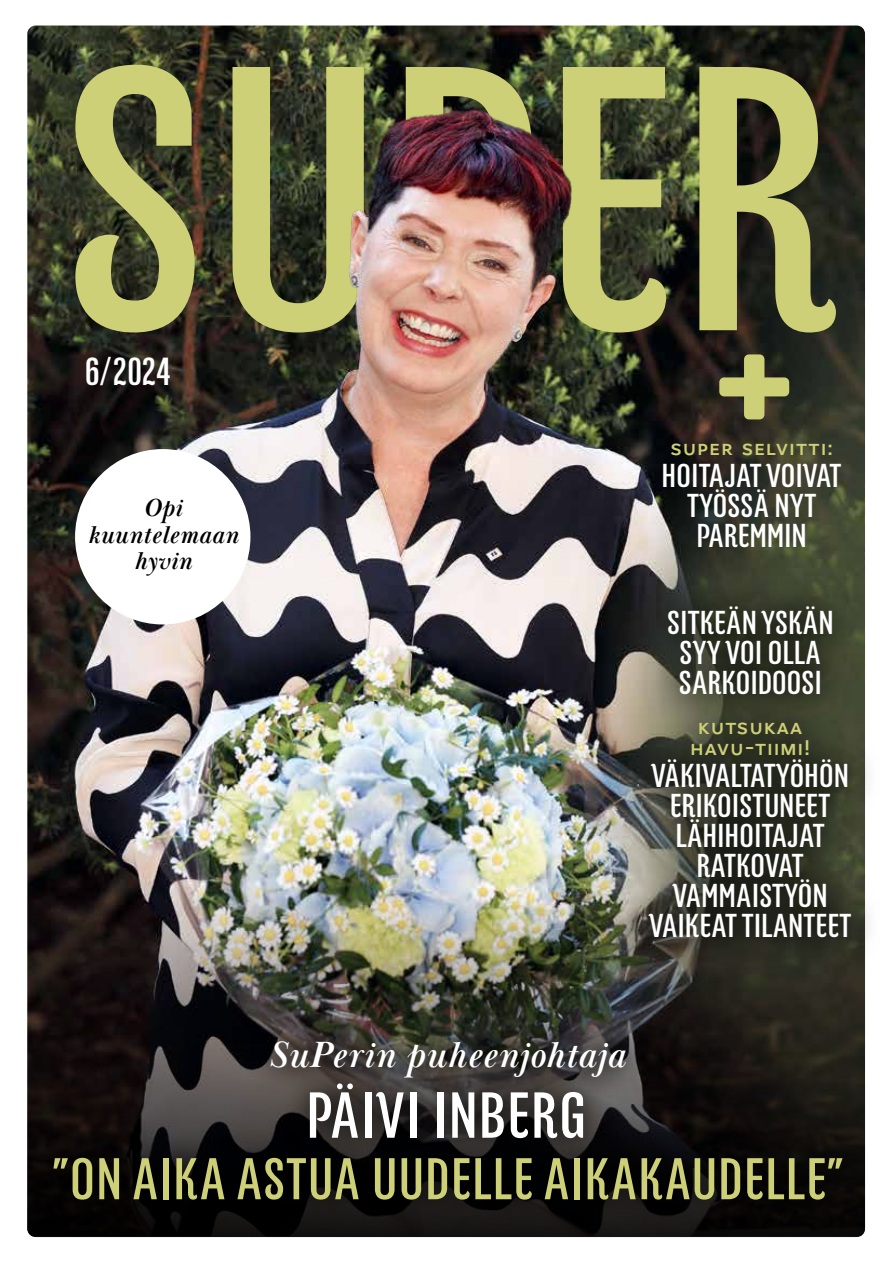
<style>
.page{position:relative;width:893px;height:1263px;background:#fff}
.page>*{position:absolute;margin:0;border:0;box-sizing:border-box;transform-origin:0 0}
.t1{font:375px "Kurry Pro";color:#cdd077}
.t2{font:64.65px "Kurry Pro";letter-spacing:.015em;color:#fff}
.t3{font:58.5px "Kurry Pro";letter-spacing:.015em;color:#cdd077;scale:.96 1}
.t4{font:39px "Kurry Pro";color:#fff}
.t5{font:italic 700 37.5px "Baskerville Display PT";letter-spacing:.025em;color:#fff}
.t6{font:33px/30px "Kurry Pro";letter-spacing:-.005em;color:#fff;text-align:center}
.t7{font:italic 700 25.35px/26.7px "Baskerville Display PT";letter-spacing:.025em;color:#000;text-align:center}
.t8{font:21px/21px "Maurea Medium Caps";letter-spacing:.035em;color:#cdd077;text-align:center}
</style>
<div class="page">
<img style="left:27px;top:26px;width:838px;height:1210px">
<img style="left:27px;top:859px;width:838px;height:378px;border-radius:9px">
<div style="left:744px;top:354px;width:20px;height:65px;background:#cdd077;border-radius:5px"></div>
<div style="left:719px;top:377px;width:70px;height:19px;background:#cdd077;border-radius:5px"></div>
<div style="left:75px;top:449px;width:175px;height:175px;background:#fff;border-radius:50%"></div>
<div style="left:27px;top:1015px;width:841px;height:211px;background:#000;opacity:.83"></div>
<img style="left:322px;top:83px;width:275px;height:336px">
<div style="left:619px;top:575px;width:262px;height:395px;background:#000;opacity:.73"></div>
<h1 class="t1" style="left:58px;top:-67px;width:782px">SUPER</h1>
<p class="t4" style="left:85px;top:344px;width:88px">6/2024</p>
<p class="t7" style="left:87px;top:496px;width:153px">Opi kuuntelemaan hyvin</p>
<p class="t8" style="left:670px;top:438px;width:165px">super selvitti:</p>
<p class="t6" style="left:662px;top:460px;width:182px">HOITAJAT VOIVAT<br>TYÖSSÄ NYT<br>PAREMMIN</p>
<p class="t6" style="left:667px;top:607px;width:168px">SITKEÄN YSKÄN<br>SYY VOI OLLA<br>SARKOIDOOSI</p>
<p class="t8" style="left:690px;top:717px;width:122px">kutsukaa havu-tiimi!</p>
<p class="t6" style="left:649px;top:761px;width:204px">VÄKIVALTATYÖHÖN<br>ERIKOISTUNEET<br>LÄHIHOITAJAT<br>RATKOVAT<br>VAMMAISTYÖN<br>VAIKEAT TILANTEET</p>
<p class="t5" style="left:268px;top:1033px;width:358px">SuPerin puheenjohtaja</p>
<h2 class="t2" style="left:306px;top:1069px;width:282px">PÄIVI INBERG</h2>
<h3 class="t3" style="left:52px;top:1137px;width:826px">”ON AIKA ASTUA UUDELLE AIKAKAUDELLE”</h3>
</div>
